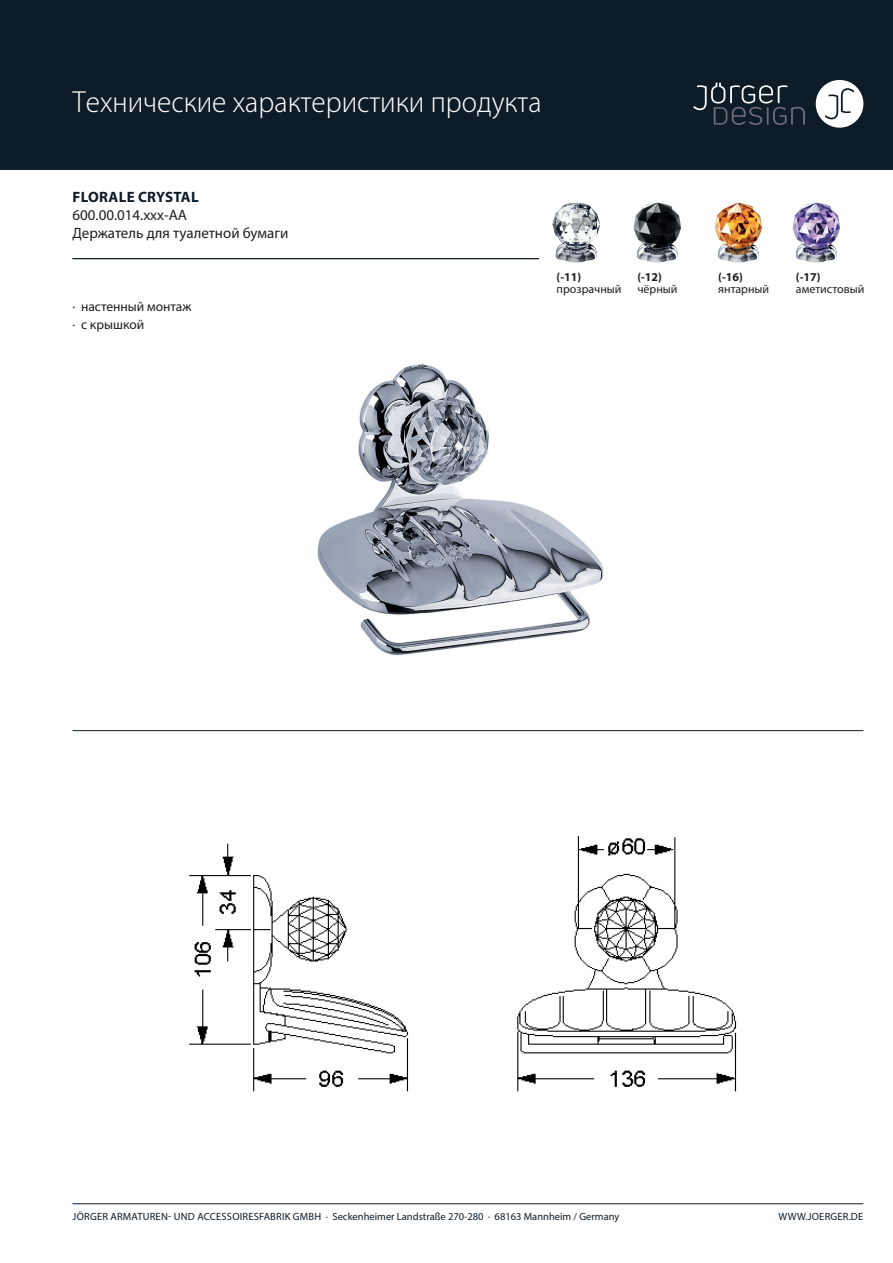
<style>
.page{position:relative;width:893px;height:1263px;background:#fff}
.page>*{position:absolute;margin:0;border:0;box-sizing:border-box;transform-origin:0 0}
.t1{font:100 30px "Myriad Set Pro";color:#fff}
.t2{font:15px "Myriad Pro";color:#231f20}
.t3{font:700 15px "Myriad Pro";letter-spacing:.02em;color:#0e1c28}
.t4{font:13.5px/18px "Myriad Pro";color:#231f20}
.t5{font:12px "Myriad Pro";color:#231f20}
.t6{font:700 12px "Myriad Pro";color:#231f20}
.t7{font:10.5px "Myriad Pro";letter-spacing:.005em;color:#0e1c28}
</style>
<div class="page">
<div style="left:0;top:0;width:893px;height:169px;background:#0e1c28"></div>
<div style="left:816px;top:80px;width:47px;height:48px;background:#fff;border-radius:50%"></div>
<svg style="left:825px;top:88px;width:29px;height:31px"></svg>
<svg style="left:693px;top:83px;width:112px;height:42px"></svg>
<hr style="left:72px;top:1203px;width:791px;height:1px;background:#0e1c28">
<hr style="left:72px;top:258px;width:791px;height:1px;background:#0e1c28">
<hr style="left:72px;top:730px;width:791px;height:1px;background:#0e1c28">
<img style="left:317px;top:364px;width:287px;height:292px">
<img style="left:189px;top:843px;width:220px;height:249px">
<div style="left:540px;top:195px;width:333px;height:110px;background:#fff"></div>
<img style="left:552px;top:202px;width:48px;height:61px">
<img style="left:633px;top:202px;width:48px;height:61px">
<img style="left:714px;top:202px;width:48px;height:61px">
<img style="left:792px;top:202px;width:48px;height:61px">
<img style="left:517px;top:836px;width:220px;height:256px">
<h1 class="t1" style="left:72px;top:79px;width:471px">Технические характеристики продукта</h1>
<h2 class="t3" style="left:73px;top:187px;width:128px">FLORALE CRYSTAL</h2>
<h2 class="t2" style="left:72px;top:223px;width:217px">Держатель для туалетной бумаги</h2>
<h2 class="t2" style="left:72px;top:206px;width:116px">600.00.014.xxx-AA</h2>
<p class="t4" style="left:72px;top:297px;width:120px">· настенный монтаж · с крышкой</p>
<p class="t6" style="left:557px;top:269px;width:26px">(-11)</p>
<p class="t5" style="left:557px;top:281px;width:66px">прозрачный</p>
<p class="t6" style="left:637px;top:269px;width:26px">(-12)</p>
<p class="t5" style="left:637px;top:281px;width:42px">чёрный</p>
<p class="t6" style="left:718px;top:269px;width:26px">(-16)</p>
<p class="t5" style="left:718px;top:281px;width:53px">янтарный</p>
<p class="t6" style="left:796px;top:269px;width:26px">(-17)</p>
<p class="t5" style="left:796px;top:281px;width:70px">аметистовый</p>
<p class="t7" style="left:73px;top:1210px;width:548px">JÖRGER ARMATUREN- UND ACCESSOIRESFABRIK GMBH · Seckenheimer Landstraße 270-280 · 68163 Mannheim / Germany</p>
<p class="t7" style="left:778px;top:1210px;width:86px">WWW.JOERGER.DE</p>
</div>
